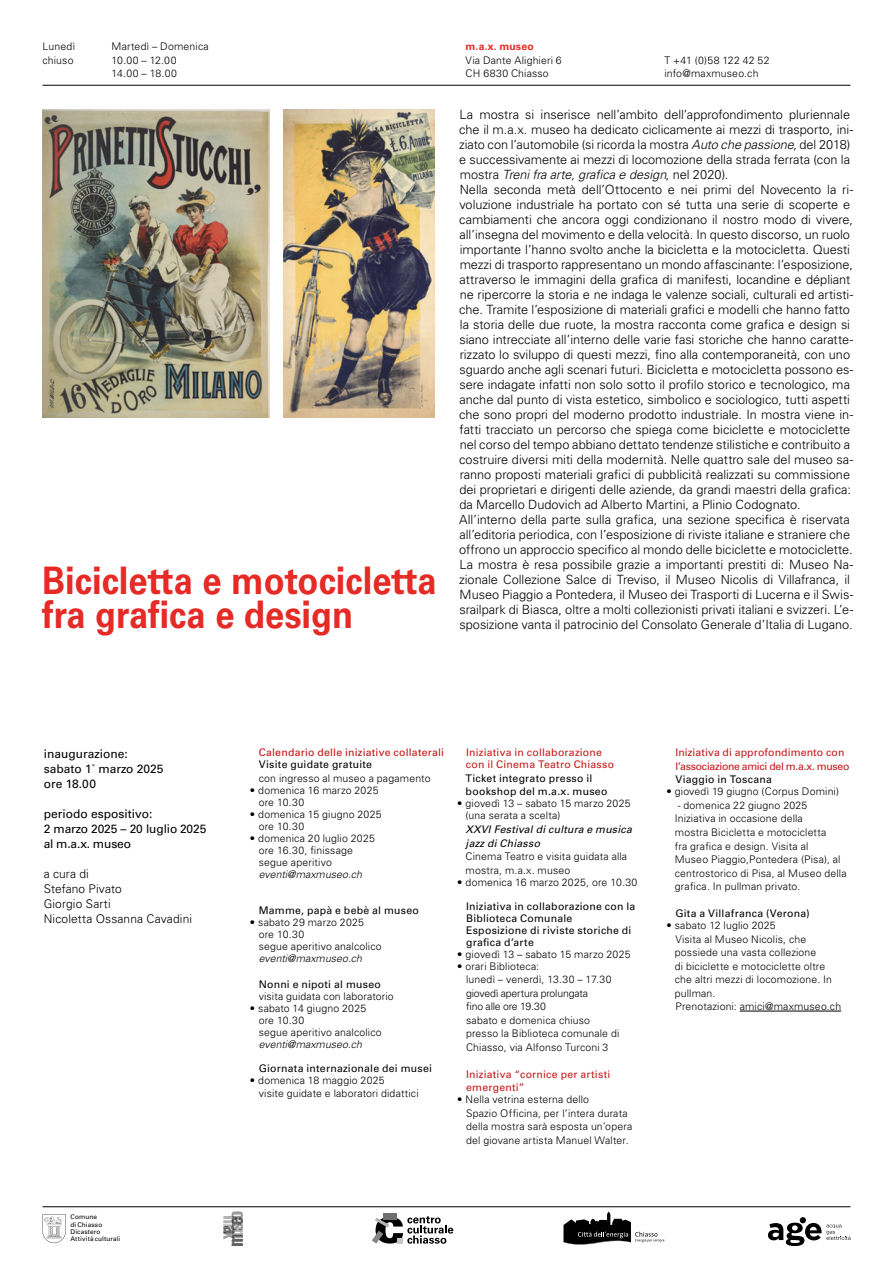
<style>
.page{position:relative;width:893px;height:1263px;background:#fff}
.page>*{position:absolute;margin:0;border:0;box-sizing:border-box;transform-origin:0 0}
.t1{font:700 37.95px/34.5px "Univers LT Std";color:#e62a25;scale:.91 1}
.t2{font:300 12.75px/15px "Univers LT Std";letter-spacing:-.005em;color:#000}
.t3{font:12px/15px "Univers LT Std";color:#000}
.t4{font:300 12px/15px "Univers LT Std";letter-spacing:.01em;color:#000}
.t5{font:300 10.5px/13.5px "Univers LT Std";letter-spacing:.015em;color:#000}
.t6{font:10.5px/13.5px "Univers LT Std";letter-spacing:.015em;color:#c41718}
.t7{font:10.5px/12px "Univers LT Std";letter-spacing:.02em;color:#020203}
.t8{font:10.5px/13.5px "Univers LT Std";letter-spacing:.025em;color:#000}
.t9{font:italic 300 10.5px "Univers LT Std";letter-spacing:.005em;color:#000}
.t10{font:italic 10.5px/13.5px "Univers LT Std";letter-spacing:.015em;color:#000}
.t11{font:10.5px "Univers LT Std";letter-spacing:.02em;color:#c40d0e}
.t12{font:300 10.5px/13.5px "Univers LT Std";letter-spacing:.015em;color:#020203}
.t13{font:700 10.5px "Univers LT Std";letter-spacing:.02em;color:#e62a25}
.t14{font:6.45px/7.5px "Univers LT Std";letter-spacing:.02em;color:#000}
.s1{font-style:italic}
.s2{font-weight:300}
</style>
<div class="page">
<hr style="left:43px;top:85px;width:807px;height:1px;background:#000">
<hr style="left:43px;top:1206px;width:807px;height:1px;background:#000">
<img style="left:43px;top:110px;width:227px;height:307px">
<img style="left:284px;top:110px;width:150px;height:307px">
<hr style="left:740px;top:1011px;width:101px;height:1px;background:#000">
<div style="left:384px;top:1213px;width:13px;height:6px;background:#706f6f"></div>
<svg style="left:372px;top:1216px;width:81px;height:28px"></svg>
<svg style="left:563px;top:1211px;width:101px;height:34px"></svg>
<svg style="left:43px;top:1214px;width:23px;height:29px"></svg>
<svg style="left:768px;top:1217px;width:82px;height:29px"></svg>
<svg style="left:223px;top:1211px;width:20px;height:35px"></svg>
<p class="t5" style="left:112px;top:40px;width:99px">Martedì – Domenica<br>10.00 – 12.00<br>14.00 – 18.00</p>
<p class="t5" style="left:43px;top:40px;width:34px">Lunedì chiuso</p>
<p class="t13" style="left:466px;top:40px;width:70px">m.a.x. museo</p>
<p class="t12" style="left:466px;top:53px;width:98px">Via Dante Alighieri 6<br>CH 6830 Chiasso</p>
<p class="t5" style="left:664px;top:53px;width:107px">T +41 (0)58 122 42 52 info@maxmuseo.ch</p>
<h1 class="t1" style="left:42px;top:563px;width:435px">Bicicletta e motocicletta fra grafica e design</h1>
<p class="t2" style="left:459px;top:107px;width:396px">La mostra si inserisce nell’ambito dell’approfondimento pluriennale che il m.a.x. museo ha dedicato ciclicamente ai mezzi di trasporto, ini&shy;ziato con l’automobile (si ricorda la mostra <span class="s1">Auto che passione</span>, del 2018) e successivamente ai mezzi di locomozione della strada ferrata (con la mostra <span class="s1">Treni fra arte, grafica e design</span>, nel 2020).<br>Nella seconda metà dell’Ottocento e nei primi del Novecento la ri&shy;voluzione industriale ha portato con sé tutta una serie di scoperte e cambiamenti che ancora oggi condizionano il nostro modo di vivere, all’insegna del movimento e della velocità. In questo discorso, un ruolo importante l’hanno svolto anche la bicicletta e la motocicletta. Questi mezzi di trasporto rappresentano un mondo affascinante: l’esposizione, attraverso le immagini della grafica di manifesti, locandine e dépliant ne ripercorre la storia e ne indaga le valenze sociali, culturali ed artisti&shy;che. Tramite l’esposizione di materiali grafici e modelli che hanno fatto la storia delle due ruote, la mostra racconta come grafica e design si siano intrecciate all’interno delle varie fasi storiche che hanno caratte&shy;rizzato lo sviluppo di questi mezzi, fino alla contemporaneità, con uno sguardo anche agli scenari futuri. Bicicletta e motocicletta possono es&shy;sere indagate infatti non solo sotto il profilo storico e tecnologico, ma anche dal punto di vista estetico, simbolico e sociologico, tutti aspetti che sono propri del moderno prodotto industriale. In mostra viene in&shy;fatti tracciato un percorso che spiega come biciclette e motociclette nel corso del tempo abbiano dettato tendenze stilistiche e contribuito a costruire diversi miti della modernità. Nelle quattro sale del museo sa&shy;ranno proposti materiali grafici di pubblicità realizzati su commissione dei proprietari e dirigenti delle aziende, da grandi maestri della grafica: da Marcello Dudovich ad Alberto Martini, a Plinio Codognato.<br>All’interno della parte sulla grafica, una sezione specifica è riservata all’editoria periodica, con l’esposizione di riviste italiane e straniere che offrono un approccio specifico al mondo delle biciclette e motociclette.<br>La mostra è resa possibile grazie a importanti prestiti di: Museo Na&shy;zionale Collezione Salce di Treviso, il Museo Nicolis di Villafranca, il Museo Piaggio a Pontedera, il Museo dei Trasporti di Lucerna e il Swis&shy;srailpark di Biasca, oltre a molti collezionisti privati italiani e svizzeri. L’e&shy;sposizione vanta il patrocinio del Consolato Generale d’Italia di Lugano.</p>
<p class="t3" style="left:44px;top:746px;width:121px">inaugurazione: sabato 1<span class="s2">˚</span> marzo 2025 ore 18.00</p>
<p class="t3" style="left:44px;top:806px;width:164px">periodo espositivo:<br>2 marzo 2025 – 20 luglio 2025 al m.a.x. museo</p>
<p class="t4" style="left:44px;top:866px;width:150px">a cura di<br>Stefano Pivato<br>Giorgio Sarti<br>Nicoletta Ossanna Cavadini</p>
<p class="t14" style="left:71px;top:1213px;width:51px">Comune<br>di Chiasso<br>Dicastero<br>Attività culturali</p>
<p class="t11" style="left:259px;top:746px;width:187px">Calendario delle iniziative collaterali</p>
<p class="t8" style="left:259px;top:758px;width:115px">Visite guidate gratuite</p>
<p class="t5" style="left:259px;top:771px;width:173px">con ingresso al museo a pagamento</p>
<p class="t5" style="left:259px;top:784px;width:121px;line-height:12px;text-indent:-9px">• domenica 16 marzo 2025 ore 10.30</p>
<p class="t5" style="left:259px;top:808px;width:124px;line-height:12px;text-indent:-9px">• domenica 15 giugno 2025 ore 10.30</p>
<p class="t5" style="left:259px;top:832px;width:118px;line-height:12px;text-indent:-9px">• domenica 20 luglio 2025 ore 16.30, finissage segue aperitivo</p>
<p class="t9" style="left:259px;top:868px;width:105px">eventi@maxmuseo.ch</p>
<p class="t8" style="left:259px;top:903px;width:162px">Mamme, papà e bebè al museo</p>
<p class="t5" style="left:259px;top:916px;width:124px;line-height:12px;text-indent:-9px">• sabato 29 marzo 2025 ore 10.30<br>segue aperitivo analcolico</p>
<p class="t9" style="left:259px;top:952px;width:105px">eventi@maxmuseo.ch</p>
<p class="t8" style="left:259px;top:977px;width:124px">Nonni e nipoti al museo</p>
<p class="t5" style="left:259px;top:989px;width:136px">visita guidata con laboratorio</p>
<p class="t5" style="left:259px;top:1002px;width:124px;line-height:12px;text-indent:-9px">• sabato 14 giugno 2025 ore 10.30<br>segue aperitivo analcolico</p>
<p class="t9" style="left:259px;top:1037px;width:105px">eventi@maxmuseo.ch</p>
<p class="t7" style="left:259px;top:1062px;width:175px">Giornata internazionale dei musei</p>
<p class="t5" style="left:259px;top:1073px;width:161px;text-indent:-9px">• domenica 18 maggio 2025<br>visite guidate e laboratori didattici</p>
<p class="t6" style="left:466px;top:747px;width:150px;line-height:12px">Iniziativa in collaborazione con il Cinema Teatro Chiasso</p>
<p class="t8" style="left:466px;top:771px;width:143px">Ticket integrato presso il bookshop del m.a.x. museo</p>
<p class="t5" style="left:466px;top:798px;width:166px;line-height:12px;text-indent:-9px">• giovedì 13 – sabato 15 marzo 2025 (una serata a scelta)</p>
<p class="t10" style="left:466px;top:823px;width:168px">XXVI Festival di cultura e musica jazz di Chiasso</p>
<p class="t5" style="left:466px;top:849px;width:163px">Cinema Teatro e visita guidata alla mostra, m.a.x. museo</p>
<p class="t5" style="left:457px;top:875px;width:182px">• domenica 16 marzo 2025, ore 10.30</p>
<p class="t7" style="left:466px;top:900px;width:171px">Iniziativa in collaborazione con la<br>Biblioteca Comunale<br>Esposizione di riviste storiche di grafica d’arte</p>
<p class="t5" style="left:457px;top:947px;width:175px">• giovedì 13 – sabato 15 marzo 2025</p>
<p class="t5" style="left:466px;top:959px;width:155px;text-indent:-9px">• orari Biblioteca:<br>lunedì – venerdì, 13.30 – 17.30 giovedì apertura prolungata<br>fino alle ore 19.30<br>sabato e domenica chiuso presso la Biblioteca comunale di<br>Chiasso, via Alfonso Turconi 3</p>
<p class="t6" style="left:466px;top:1067px;width:146px">Iniziativa “cornice per artisti emergenti”</p>
<p class="t5" style="left:466px;top:1092px;width:168px;text-indent:-9px">• Nella vetrina esterna dello<br>Spazio Officina, per l’intera durata della mostra sarà esposta un’opera del giovane artista Manuel Walter.</p>
<p class="t6" style="left:675px;top:746px;width:176px">Iniziativa di approfondimento con l’associazione amici del m.a.x. museo</p>
<p class="t7" style="left:675px;top:774px;width:98px">Viaggio in Toscana</p>
<p class="t5" style="left:666px;top:785px;width:174px">• giovedì 19 giugno (Corpus Domini)</p>
<p class="t5" style="left:675px;top:798px;width:173px">- domenica 22 giugno 2025<br>Iniziativa in occasione della<br>mostra Bicicletta e motocicletta<br>fra grafica e design. Visita al<br>Museo Piaggio,Pontedera (Pisa), al centrostorico di Pisa, al Museo della grafica. In pullman privato.</p>
<p class="t8" style="left:675px;top:906px;width:136px">Gita a Villafranca (Verona)</p>
<p class="t5" style="left:675px;top:918px;width:168px;text-indent:-9px">• sabato 12 luglio 2025<br>Visita al Museo Nicolis, che possiede una vasta collezione<br>di biciclette e motociclette oltre che altri mezzi di locomozione. In pullman.<br>Prenotazioni: amici@maxmuseo.ch</p>
</div>
